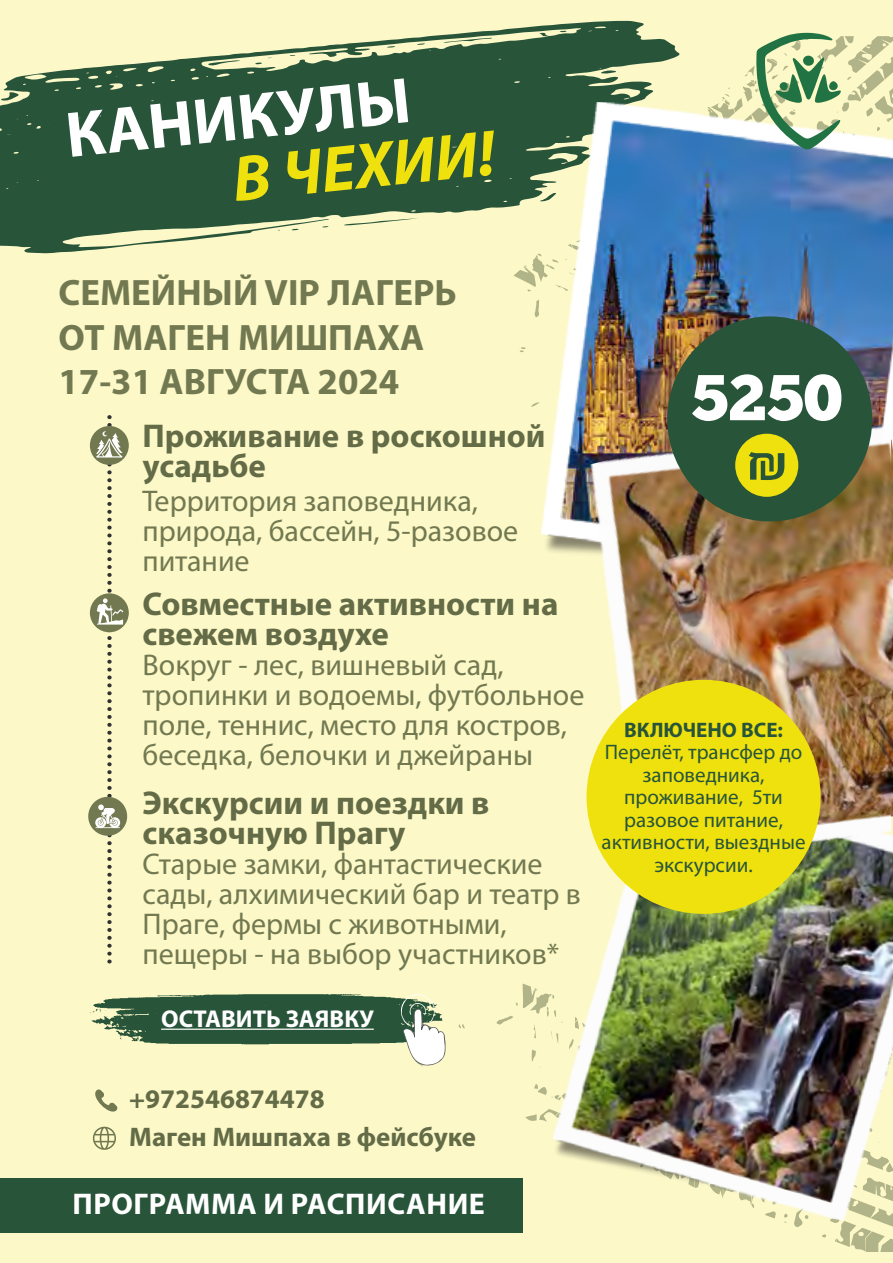
<style>
.page{position:relative;width:893px;height:1263px;background:#fff}
.page>*{position:absolute;margin:0;border:0;box-sizing:border-box;transform-origin:0 0}
.t1{font:700 64.95px "Myriad Pro";color:#fff}
.t2{font:italic 700 64.95px "Myriad Pro";color:#efe10d}
.t3{font:64.5px "Chunk Five";color:#fff}
.t4{font:45.15px "Cascadia Code";color:#28543a;scale:1.51 1}
.t5{font:700 36.9px/44.2px "Myriad Pro";color:#727951}
.t6{font:700 33px/30px "Myriad Pro";color:#636b47}
.t7{font:30px/30px "Myriad Pro";color:#727951}
.t8{font:700 30px "Myriad Pro";letter-spacing:.02em;color:#fff}
.t9{font:700 27px/37.5px "Myriad Pro";color:#636b47}
.t10{font:700 24.45px "Myriad Pro";color:#fff}
.t11{font:21px/22.5px "Myriad Pro";color:#28543a;text-align:center}
.t12{font:700 21px "Myriad Pro";color:#28543a}
</style>
<div class="page">
<div style="left:0;top:1px;width:893px;height:1262px;background:#fcf8c8"></div>
<svg style="left:90px;top:426px;width:39px;height:39px"></svg>
<svg style="left:90px;top:593px;width:39px;height:39px"></svg>
<svg style="left:88px;top:415px;width:39px;height:548px"></svg>
<svg style="left:5px;top:21px;width:639px;height:64px"></svg>
<svg style="left:208px;top:60px;width:32px;height:6px"></svg>
<svg style="left:443px;top:38px;width:49px;height:5px"></svg>
<svg style="left:539px;top:33px;width:9px;height:3px"></svg>
<svg style="left:387px;top:46px;width:8px;height:2px"></svg>
<svg style="left:417px;top:43px;width:8px;height:2px"></svg>
<svg style="left:560px;top:30px;width:7px;height:2px"></svg>
<svg style="left:255px;top:58px;width:18px;height:6px"></svg>
<svg style="left:0;top:85px;width:513px;height:169px;fill:#28543a"></svg>
<svg style="left:344px;top:218px;width:75px;height:7px"></svg>
<svg style="left:145px;top:125px;width:32px;height:5px"></svg>
<svg style="left:381px;top:102px;width:49px;height:5px"></svg>
<svg style="left:477px;top:97px;width:9px;height:4px"></svg>
<svg style="left:497px;top:95px;width:7px;height:2px"></svg>
<svg style="left:192px;top:122px;width:18px;height:7px"></svg>
<svg style="left:415px;top:983px;width:478px;height:269px"></svg>
<svg style="left:513px;top:37px;width:380px;height:370px"></svg>
<img style="left:542px;top:103px;width:351px;height:337px">
<img style="left:547px;top:846px;width:346px;height:382px">
<img style="left:542px;top:387px;width:349px;height:514px">
<svg style="left:95px;top:1089px;width:23px;height:23px"></svg>
<svg style="left:93px;top:1127px;width:23px;height:23px"></svg>
<div style="left:667px;top:316px;width:205px;height:205px;background:#28543a;border-radius:50%"></div>
<svg style="left:756px;top:33px;width:85px;height:117px"></svg>
<svg style="left:90px;top:994px;width:356px;height:72px"></svg>
<div style="left:587px;top:680px;width:234px;height:234px;background:#efe10d;border-radius:50%"></div>
<div style="left:735px;top:434px;width:63px;height:63px;background:#efe10d;border-radius:50%"></div>
<div style="left:0;top:1179px;width:522px;height:54px;background:#285439"></div>
<h1 class="t1" style="left:62px;top:94px;width:348px;rotate:-6deg">КАНИКУЛЫ</h1>
<h1 class="t2" style="left:228px;top:138px;width:265px;rotate:-6deg">В ЧЕХИИ!</h1>
<p class="t5" style="left:59px;top:270px;width:400px">СЕМЕЙНЫЙ VIP ЛАГЕРЬ<br>ОТ МАГЕН МИШПАХА<br>17-31 АВГУСТА 2024</p>
<p class="t6" style="left:142px;top:419px;width:405px">Проживание в роскошной усадьбе</p>
<p class="t7" style="left:142px;top:485px;width:377px">Территория заповедника, природа, бассейн, 5-разовое питание</p>
<p class="t6" style="left:142px;top:587px;width:417px">Совместные активности на свежем воздухе</p>
<p class="t7" style="left:142px;top:649px;width:443px">Вокруг - лес, вишневый сад, тропинки и водоемы, футбольное поле, теннис, место для костров, беседка, белочки и джейраны</p>
<p class="t6" style="left:142px;top:787px;width:348px">Экскурсии и поездки в сказочную Прагу</p>
<p class="t7" style="left:142px;top:848px;width:440px">Старые замки, фантастические сады, алхимический бар и театр в<br>Праге, фермы с животными, пещеры - на выбор участников*</p>
<p class="t10" style="left:161px;top:1002px;width:214px">ОСТАВИТЬ ЗАЯВКУ</p>
<h2 class="t3" style="left:691px;top:359px;width:153px">5250</h2>
<h3 class="t4" style="left:747px;top:429px;width:28px">₪</h3>
<p class="t12" style="left:624px;top:716px;width:160px">ВКЛЮЧЕНО ВСЕ:</p>
<p class="t11" style="left:602px;top:740px;width:205px">Перелёт, трансфер до заповедника, проживание, 5ти разовое питание, активности, выездные экскурсии.</p>
<p class="t9" style="left:129px;top:1079px;width:348px">+972546874478<br>Маген Мишпаха в фейсбуке</p>
<p class="t8" style="left:73px;top:1184px;width:414px">ПРОГРАММА И РАСПИСАНИЕ</p>
</div>
